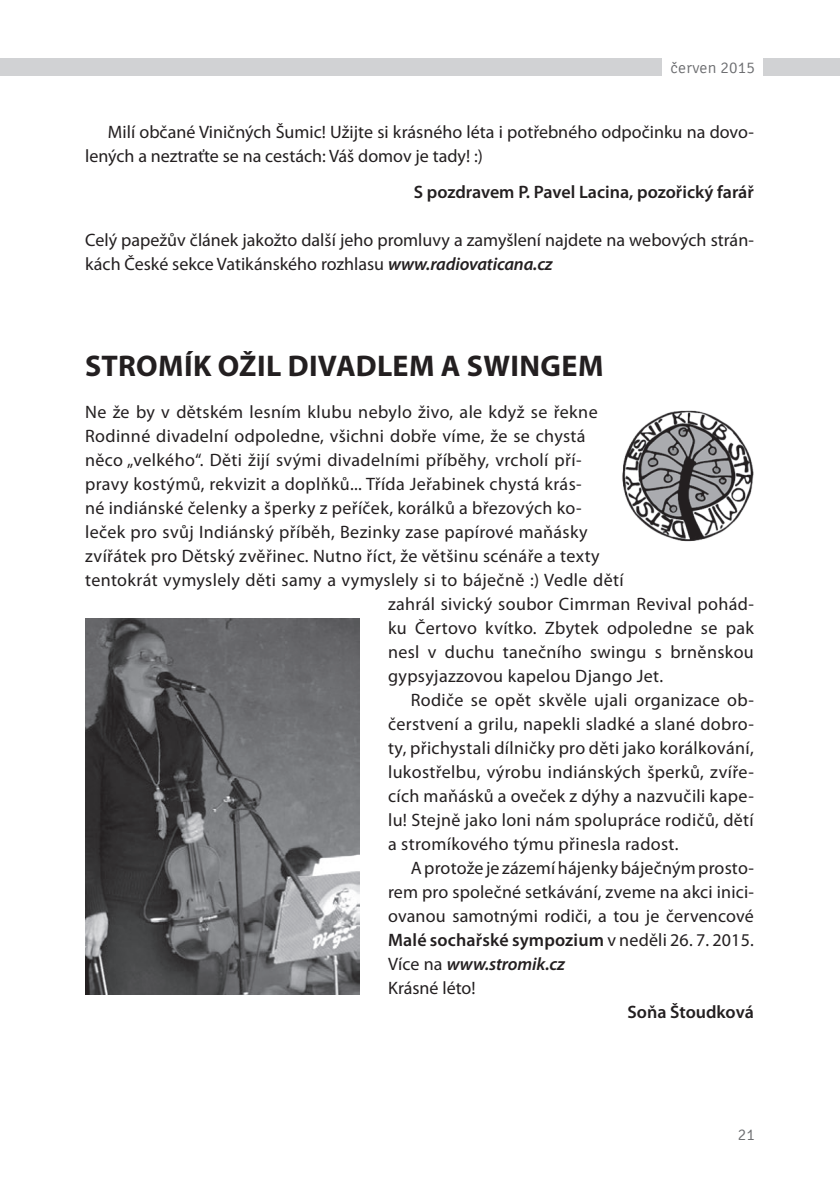
<style>
.page{position:relative;width:840px;height:1191px;background:#fff}
.page>*{position:absolute;margin:0;border:0;box-sizing:border-box;transform-origin:0 0}
.t1{font:700 30px "Myriad Pro";letter-spacing:.015em;color:#231f20}
.t2{font:18px "Myriad Pro";letter-spacing:.02em;color:#231f20}
.t3{font:18px/24px "Myriad Pro";color:#231f20}
.t4{font:600 18px "Myriad Pro";color:#231f20}
.t5{font:italic 600 18px "Myriad Pro";letter-spacing:-.01em;color:#231f20}
.t6{font:300 16px "Signika";letter-spacing:.01em;color:#6c6d70}
.s1{font-weight:600;font-style:italic}
.s2{font-weight:400}
.s3{font-weight:400;font-style:normal}
</style>
<div class="page">
<div style="left:763px;top:58px;width:76px;height:17px;background:#d1d2d4"></div>
<div style="left:0;top:58px;width:661px;height:17px;background:#d1d2d4"></div>
<img style="left:85px;top:618px;width:274px;height:377px">
<img style="left:622px;top:410px;width:132px;height:132px">
<p class="t6" style="left:670px;top:59px;width:86px">červen 2015</p>
<p class="t3" style="left:85px;top:121px;width:669px;text-indent:23px">Milí občané Viničných Šumic! Užijte si krásného léta i potřebného odpočinku na dovo&shy;lených a neztraťte se na cestách: Váš domov je tady! :)</p>
<p class="t4" style="left:413px;top:182px;width:341px">S pozdravem P. Pavel Lacina, pozořický farář</p>
<p class="t3" style="left:85px;top:228px;width:669px">Celý papežův článek jakožto další jeho promluvy a zamyšlení najdete na webových strán&shy;kách České sekce Vatikánského rozhlasu <span class="s1">www.radiovaticana.cz</span></p>
<h1 class="t1" style="left:85px;top:349px;width:36px">STROMÍK</h1>
<h1 class="t1" style="left:218px;top:349px;width:89px">OŽIL DIVADLEM</h1>
<h1 class="t1" style="left:440px;top:349px;width:141px">ASWINGEM</h1>
<p class="t2" style="left:85px;top:402px;width:514px">Ne že by v dětském lesním klubu nebylo živo, ale když se řekne</p>
<p class="t2" style="left:85px;top:426px;width:501px">Rodinné divadelní odpoledne, všichni dobře víme, že se chystá</p>
<p class="t2" style="left:85px;top:450px;width:498px">něco „velkého“. Děti žijí svými divadelními příběhy, vrcholí pří-</p>
<p class="t2" style="left:85px;top:474px;width:498px">pravy kostýmů, rekvizit a doplňků... Třída Jeřabinek chystá krás-</p>
<p class="t2" style="left:85px;top:498px;width:498px">né indiánské čelenky a šperky z peříček, korálků a březových ko-</p>
<p class="t2" style="left:85px;top:522px;width:503px">leček pro svůj Indiánský příběh, Bezinky zase papírové maňásky</p>
<p class="t2" style="left:85px;top:546px;width:515px">zvířátek pro Dětský zvěřinec. Nutno říct, že většinu scénáře a texty</p>
<p class="t2" style="left:85px;top:570px;width:539px">tentokrát vymyslely děti samy a vymyslely si to báječně :) Vedle dětí</p>
<p class="t2" style="left:388px;top:594px;width:367px">zahrál sivický soubor Cimrman Revival pohád-</p>
<p class="t2" style="left:388px;top:618px;width:367px">ku Čertovo kvítko. Zbytek odpoledne se pak</p>
<p class="t2" style="left:388px;top:642px;width:367px">nesl v duchu tanečního swingu s brněnskou</p>
<p class="t2" style="left:388px;top:666px;width:276px">gypsyjazzovou kapelou Django Jet.</p>
<p class="t2" style="left:410px;top:690px;width:344px">Rodiče se opět skvěle ujali organizace ob-</p>
<p class="t2" style="left:388px;top:714px;width:367px">čerstvení a grilu, napekli sladké a slané dobro-</p>
<p class="t2" style="left:388px;top:738px;width:367px">ty, přichystali dílničky pro děti jako korálkování,</p>
<p class="t2" style="left:388px;top:762px;width:367px">lukostřelbu, výrobu indiánských šperků, zvíře-</p>
<p class="t2" style="left:388px;top:786px;width:367px">cích maňásků a oveček z dýhy a nazvučili kape-</p>
<p class="t2" style="left:388px;top:810px;width:367px">lu! Stejně jako loni nám spolupráce rodičů, dětí</p>
<p class="t2" style="left:388px;top:834px;width:292px">a stromíkového týmu přinesla radost.</p>
<p class="t2" style="left:410px;top:858px;width:344px">Aprotože je zázemí hájenky báječným prosto-</p>
<p class="t2" style="left:388px;top:882px;width:367px">rem pro společné setkávání, zveme na akci inici-</p>
<p class="t2" style="left:388px;top:906px;width:367px">ovanou samotnými rodiči, a tou je červencové</p>
<p class="t4" style="left:388px;top:929px;width:367px">Malé sochařské sympozium <span class="s2">v neděli 26. 7. 2015.</span></p>
<p class="t5" style="left:388px;top:954px;width:178px"><span class="s3">Více na</span> www.stromik.cz</p>
<p class="t3" style="left:388px;top:976px;width:89px">Krásné léto!</p>
<p class="t4" style="left:627px;top:1001px;width:128px">Soňa Štoudková</p>
<p class="t6" style="left:737px;top:1125px;width:19px">21</p>
</div>
